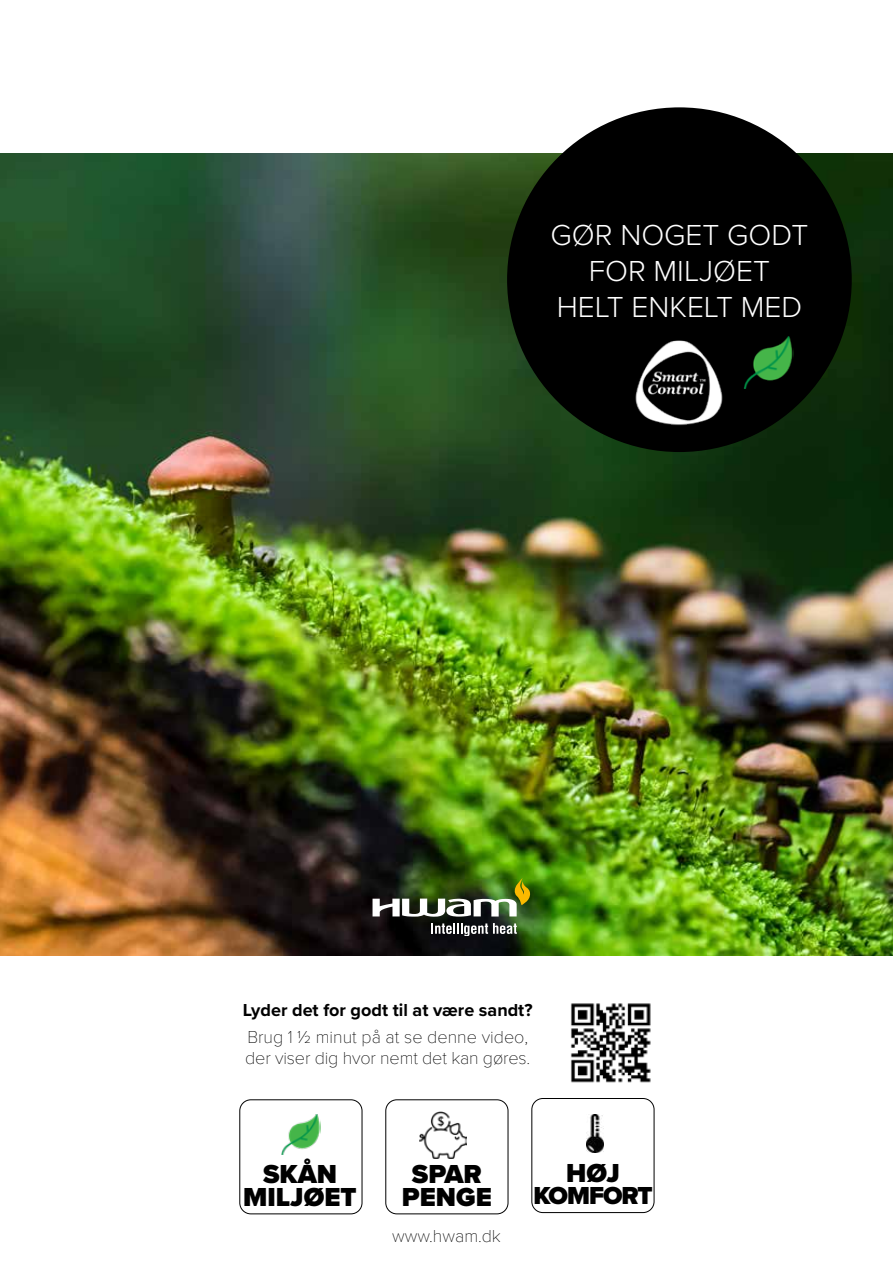
<style>
.page{position:relative;width:893px;height:1263px;background:#fff}
.page>*{position:absolute;margin:0;border:0;box-sizing:border-box;transform-origin:0 0}
.t1{font:300 30px/36px "Proxima Nova";color:#fff;text-align:center}
.t2{font:900 27px/23px "Proxima Nova";color:#000;text-align:center}
.t3{font:900 25.5px "Proxima Nova";letter-spacing:-.04em;color:#000}
.t4{font:100 18px/21px "Proxima Nova T";color:#000}
.t5{font:700 18px "Proxima Nova";color:#000}
</style>
<div class="page">
<img style="left:0;top:153px;width:893px;height:803px">
<div style="left:507px;top:107px;width:345px;height:345px;background:#000;border-radius:50%"></div>
<img style="left:744px;top:337px;width:50px;height:51px">
<img style="left:635px;top:341px;width:88px;height:85px">
<img style="left:570px;top:1003px;width:81px;height:80px">
<img style="left:281px;top:1115px;width:39px;height:40px">
<div style="left:240px;top:1100px;width:122px;height:114px;border:1px solid #000;border-radius:11px"></div>
<img style="left:587px;top:1114px;width:17px;height:39px">
<div style="left:532px;top:1098px;width:122px;height:115px;border:1px solid #000;border-radius:11px"></div>
<div style="left:386px;top:1100px;width:122px;height:114px;border:1px solid #000;border-radius:11px"></div>
<img style="left:419px;top:1111px;width:47px;height:47px">
<svg style="left:431px;top:923px;width:86px;height:12px"></svg>
<img style="left:373px;top:878px;width:158px;height:39px">
<h1 class="t1" style="left:550px;top:215px;width:259px">GØR NOGET GODT<br>FOR MILJØET<br>HELT ENKELT MED</h1>
<p class="t5" style="left:243px;top:996px;width:291px">Lyder det for godt til at være sandt?</p>
<p class="t4" style="left:245px;top:1025px;width:286px">Brug 1 ½ minut på at se denne video, der viser dig hvor nemt det kan gøres.</p>
<h2 class="t2" style="left:263px;top:1163px;width:76px">SKÅN</h2>
<h2 class="t2" style="left:566px;top:1162px;width:55px">HØJ</h2>
<h3 class="t3" style="left:533px;top:1176px;width:121px">KOMFORT</h3>
<h2 class="t2" style="left:402px;top:1162px;width:91px">SPAR<br>PENGE</h2>
<p class="t4" style="left:392px;top:1224px;width:110px">www.hwam.dk</p>
<h2 class="t2" style="left:243px;top:1185px;width:115px">MILJØET</h2>
</div>
